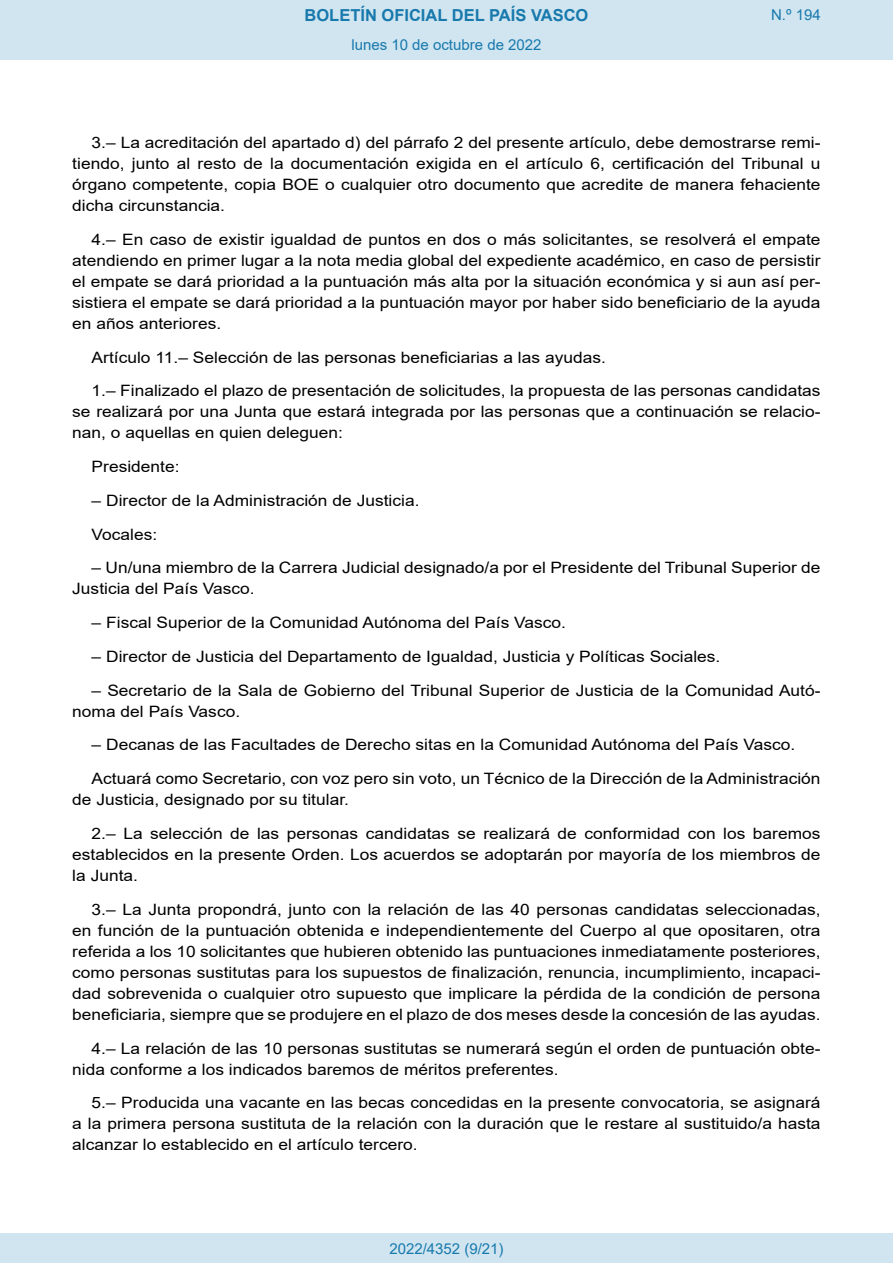
<style>
.page{position:relative;width:893px;height:1263px;background:#fff}
.page>*{position:absolute;margin:0;border:0;box-sizing:border-box;transform-origin:0 0}
.t1{font:700 16.5px "Arial";color:#1879ad}
.BOPVDetalle{font:15.6px/21px "Arial";color:#000;text-align:justify;scale:1.11 1}
.Paginacion_Centro{font:15px "Arial";color:#1879ad}
</style>
<div class="page">
<div style="left:0;top:0;width:893px;height:60px;background:#d0e5f0"></div>
<div style="left:0;top:1233px;width:893px;height:30px;background:#d0e5f0"></div>
<p class="t1" style="left:305px;top:3px;width:285px">BOLETÍN OFICIAL DEL PAÍS VASCO</p>
<p class="Paginacion_Centro" style="left:351px;top:35px;width:192px">lunes 10 de octubre de 2022</p>
<p class="Paginacion_Centro" style="left:771px;top:5px;width:51px">N.º 194</p>
<p class="BOPVDetalle" style="left:72px;top:132px;width:676px;text-indent:19px">3.– La acreditación del apartado d) del párrafo 2 del presente artículo, debe demostrarse remi&shy;tiendo, junto al resto de la documentación exigida en el artículo 6, certificación del Tribunal u órgano competente, copia BOE o cualquier otro documento que acredite de manera fehaciente dicha circunstancia.</p>
<p class="BOPVDetalle" style="left:72px;top:229px;width:676px;text-indent:19px">4.– En caso de existir igualdad de puntos en dos o más solicitantes, se resolverá el empate atendiendo en primer lugar a la nota media global del expediente académico, en caso de persistir el empate se dará prioridad a la puntuación más alta por la situación económica y si aun así per&shy;sistiera el empate se dará prioridad a la puntuación mayor por haber sido beneficiario de la ayuda en años anteriores.</p>
<p class="BOPVDetalle" style="left:92px;top:347px;width:465px">Artículo 11.– Selección de las personas beneficiarias a las ayudas.</p>
<p class="BOPVDetalle" style="left:72px;top:380px;width:676px;text-indent:19px">1.– Finalizado el plazo de presentación de solicitudes, la propuesta de las personas candidatas se realizará por una Junta que estará integrada por las personas que a continuación se relacio&shy;nan, o aquellas en quien deleguen:</p>
<p class="BOPVDetalle" style="left:92px;top:456px;width:81px">Presidente:</p>
<p class="BOPVDetalle" style="left:92px;top:490px;width:297px">– Director de la Administración de Justicia.</p>
<p class="BOPVDetalle" style="left:92px;top:524px;width:61px">Vocales:</p>
<p class="BOPVDetalle" style="left:72px;top:557px;width:676px;text-indent:19px">– Un/una miembro de la Carrera Judicial designado/a por el Presidente del Tribunal Superior de<br>Justicia del País Vasco.</p>
<p class="BOPVDetalle" style="left:92px;top:612px;width:429px">– Fiscal Superior de la Comunidad Autónoma del País Vasco.</p>
<p class="BOPVDetalle" style="left:92px;top:646px;width:568px">– Director de Justicia del Departamento de Igualdad, Justicia y Políticas Sociales.</p>
<p class="BOPVDetalle" style="left:72px;top:680px;width:676px;text-indent:19px">– Secretario de la Sala de Gobierno del Tribunal Superior de Justicia de la Comunidad Autó&shy;noma del País Vasco.</p>
<p class="BOPVDetalle" style="left:92px;top:734px;width:635px">– Decanas de las Facultades de Derecho sitas en la Comunidad Autónoma del País Vasco.</p>
<p class="BOPVDetalle" style="left:72px;top:768px;width:676px;text-indent:19px">Actuará como Secretario, con voz pero sin voto, un Técnico de la Dirección de la Administración de Justicia, designado por su titular.</p>
<p class="BOPVDetalle" style="left:72px;top:823px;width:676px;text-indent:19px">2.– La selección de las personas candidatas se realizará de conformidad con los baremos establecidos en la presente Orden. Los acuerdos se adoptarán por mayoría de los miembros de la Junta.</p>
<p class="BOPVDetalle" style="left:72px;top:899px;width:676px;text-indent:19px">3.– La Junta propondrá, junto con la relación de las 40 personas candidatas seleccionadas, en función de la puntuación obtenida e independientemente del Cuerpo al que opositaren, otra referida a los 10 solicitantes que hubieren obtenido las puntuaciones inmediatamente posteriores, como personas sustitutas para los supuestos de finalización, renuncia, incumplimiento, incapaci&shy;dad sobrevenida o cualquier otro supuesto que implicare la pérdida de la condición de persona beneficiaria, siempre que se produjere en el plazo de dos meses desde la concesión de las ayudas.</p>
<p class="BOPVDetalle" style="left:72px;top:1037px;width:676px;text-indent:19px">4.– La relación de las 10 personas sustitutas se numerará según el orden de puntuación obte&shy;nida conforme a los indicados baremos de méritos preferentes.</p>
<p class="BOPVDetalle" style="left:72px;top:1092px;width:676px;text-indent:19px">5.– Producida una vacante en las becas concedidas en la presente convocatoria, se asignará a la primera persona sustituta de la relación con la duración que le restare al sustituido/a hasta alcanzar lo establecido en el artículo tercero.</p>
<p class="Paginacion_Centro" style="left:389px;top:1238px;width:116px">2022/4352 (9/21)</p>
</div>
